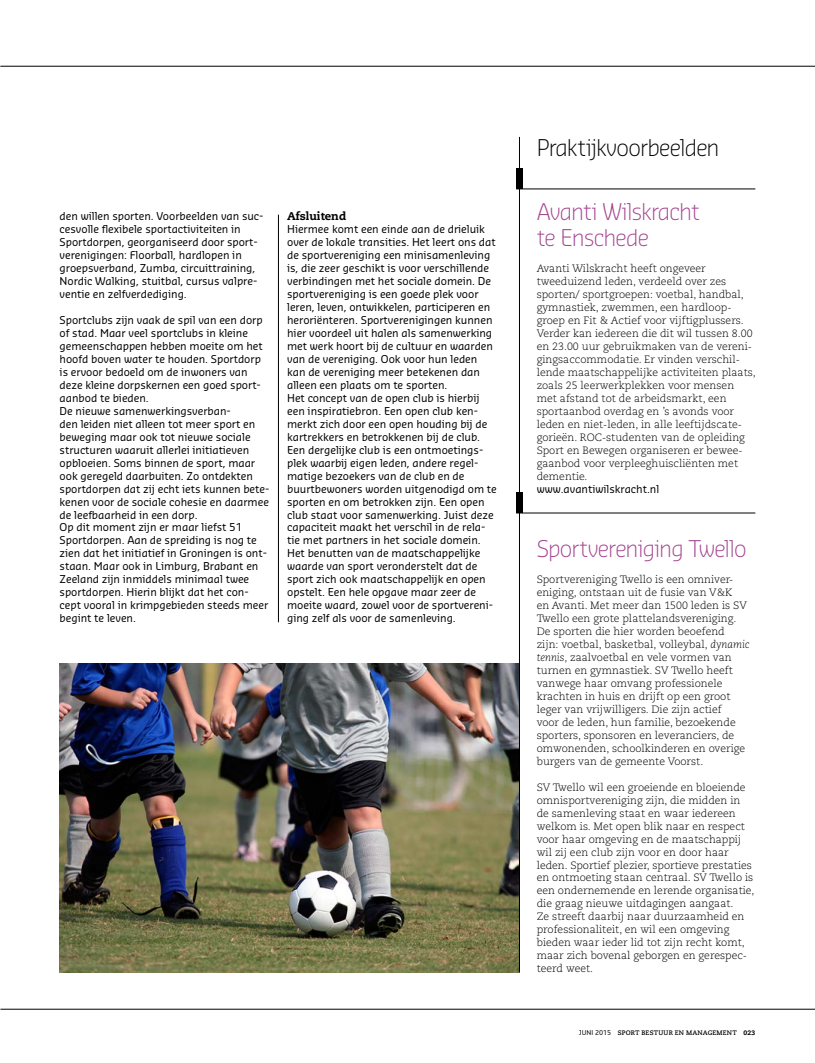
<style>
.page{position:relative;width:815px;height:1063px;background:#fff}
.page>*{position:absolute;margin:0;border:0;box-sizing:border-box;transform-origin:0 0}
.t1{font:300 22.5px/25.9px "Sansa Std";letter-spacing:-.04em;color:#a44590}
.t2{font:300 22.5px "Sansa Std";letter-spacing:-.035em;color:#000}
.t3{font:800 11.25px "Caecilia CE";color:#000}
.t4{font:10.62px/13px "Sansa";letter-spacing:-.005em;color:#000}
.t5{font:300 10.62px/13px "Caecilia CE";color:#000}
.t6{font:700 6.5px "Caecilia CE";letter-spacing:.025em;color:#000}
.s1{font-family:"Caecilia";font-style:italic}
.s2{font-family:"Sansa";font-weight:400}
.s3{font-weight:800}
</style>
<div class="page">
<hr style="left:0;top:66px;width:815px;height:1px;background:#000">
<hr style="left:0;top:1009px;width:815px;height:1px;background:#000">
<img style="left:60px;top:663px;width:459px;height:310px">
<hr style="left:516px;top:189px;width:239px;height:1px;background:#000">
<div style="left:516px;top:169px;width:6px;height:20px;background:#000"></div>
<hr style="left:516px;top:513px;width:239px;height:1px;background:#000">
<div style="left:516px;top:493px;width:6px;height:20px;background:#000"></div>
<hr style="left:519px;top:137px;width:1px;height:835px;background:#000">
<hr style="left:278px;top:215px;width:1px;height:407px;background:#000">
<p class="t4" style="left:60px;top:210px;width:205px">den willen sporten. Voorbeelden van suc&shy;cesvolle flexibele sportactiviteiten in Sportdorpen, georganiseerd door sport&shy;verenigingen: Floorball, hardlopen in groepsverband, Zumba, circuittraining, Nordic Walking, stuitbal, cursus valpre&shy;ventie en zelfverdediging.</p>
<p class="t4" style="left:60px;top:313px;width:211px">Sportclubs zijn vaak de spil van een dorp of stad. Maar veel sportclubs in kleine gemeenschappen hebben moeite om het hoofd boven water te houden. Sportdorp is ervoor bedoeld om de inwoners van deze kleine dorpskernen een goed sport&shy;aanbod te bieden.<br>De nieuwe samenwerkingsverban-<br>den leiden niet alleen tot meer sport en beweging maar ook tot nieuwe sociale structuren waaruit allerlei initiatieven opbloeien. Soms binnen de sport, maar ook geregeld daarbuiten. Zo ontdekten sportdorpen dat zij echt iets kunnen bete&shy;kenen voor de sociale cohesie en daarmee de leefbaarheid in een dorp.<br>Op dit moment zijn er maar liefst 51<br>Sportdorpen. Aan de spreiding is nog te zien dat het initiatief in Groningen is ont&shy;staan. Maar ook in Limburg, Brabant en Zeeland zijn inmiddels minimaal twee sportdorpen. Hierin blijkt dat het con&shy;cept vooral in krimpgebieden steeds meer begint te leven.</p>
<p class="t3" style="left:287px;top:209px;width:61px">Afsluitend</p>
<p class="t4" style="left:287px;top:222px;width:211px">Hiermee komt een einde aan de drieluik over de lokale transities. Het leert ons dat de sportvereniging een minisamenleving is, die zeer geschikt is voor verschillende verbindingen met het sociale domein. De sportvereniging is een goede plek voor leren, leven, ontwikkelen, participeren en heroriënteren. Sportverenigingen kunnen hier voordeel uit halen als samenwerking met werk hoort bij de cultuur en waarden van de vereniging. Ook voor hun leden kan de vereniging meer betekenen dan alleen een plaats om te sporten.<br>Het concept van de open club is hierbij een inspiratiebron. Een open club ken&shy;merkt zich door een open houding bij de kartrekkers en betrokkenen bij de club.<br>Een dergelijke club is een ontmoetings&shy;plek waarbij eigen leden, andere regel&shy;matige bezoekers van de club en de buurtbewoners worden uitgenodigd om te sporten en om betrokken zijn. Een open club staat voor samenwerking. Juist deze capaciteit maakt het verschil in de rela&shy;tie met partners in het sociale domein.<br>Het benutten van de maatschappelijke waarde van sport veronderstelt dat de sport zich ook maatschappelijk en open opstelt. Een hele opgave maar zeer de moeite waard, zowel voor de sportvereni&shy;ging zelf als voor de samenleving.</p>
<h1 class="t2" style="left:537px;top:132px;width:184px">Praktijkvoorbeelden</h1>
<h1 class="t1" style="left:537px;top:198px;width:165px">Avanti Wilskracht te Enschede</h1>
<p class="t5" style="left:537px;top:262px;width:220px">Avanti Wilskracht heeft ongeveer tweeduizend leden, verdeeld over zes sporten/ sportgroepen: voetbal, handbal, gymnastiek, zwemmen, een hardloop&shy;groep en Fit &amp; Actief voor vijftigplussers.<br>Verder kan iedereen die dit wil tussen 8.00 en 23.00 uur gebruikmaken van de vereni&shy;gingsaccommodatie. Er vinden verschil&shy;lende maatschappelijke activiteiten plaats, zoals 25 leerwerkplekken voor mensen met afstand tot de arbeidsmarkt, een sportaanbod overdag en ’s avonds voor leden en niet-leden, in alle leeftijdscate&shy;gorieën. ROC-studenten van de opleiding Sport en Bewegen organiseren er bewee&shy;gaanbod voor verpleeghuiscliënten met dementie.</p>
<p class="t4" style="left:537px;top:482px;width:124px">www.avantiwilskracht.nl</p>
<h1 class="t1" style="left:537px;top:535px;width:211px">Sportvereniging Twello</h1>
<p class="t5" style="left:537px;top:573px;width:214px">Sportvereniging Twello is een omniver&shy;eniging, ontstaan uit de fusie van V&amp;K<br>en Avanti. Met meer dan 1500 leden is SV Twello een grote plattelandsvereniging.<br>De sporten die hier worden beoefend<br>zijn: voetbal, basketbal, volleybal, <span class="s1">dynamic tennis</span>, zaalvoetbal en vele vormen van turnen en gymnastiek. SV Twello heeft vanwege haar omvang professionele krachten in huis en drijft op een groot leger van vrijwilligers. Die zijn actief<br>voor de leden, hun familie, bezoekende sporters, sponsoren en leveranciers, de omwonenden, schoolkinderen en overige burgers van de gemeente Voorst.</p>
<p class="t5" style="left:537px;top:780px;width:219px">SV Twello wil een groeiende en bloeiende omnisportvereniging zijn, die midden in de samenleving staat en waar iedereen welkom is. Met open blik naar en respect voor haar omgeving en de maatschappij wil zij een club zijn voor en door haar leden. Sportief plezier, sportieve prestaties en ontmoeting staan centraal. SV Twello is een ondernemende en lerende organisatie, die graag nieuwe uitdagingen aangaat.<br>Ze streeft daarbij naar duurzaamheid en professionaliteit, en wil een omgeving bieden waar ieder lid tot zijn recht komt, maar zich bovenal geborgen en gerespec&shy;teerd weet.</p>
<p class="t6" style="left:579px;top:1028px;width:178px"><span class="s2">JUNI 2015</span> SPORT BESTUUR EN MANAGEMENT <span class="s3">023</span></p>
</div>
